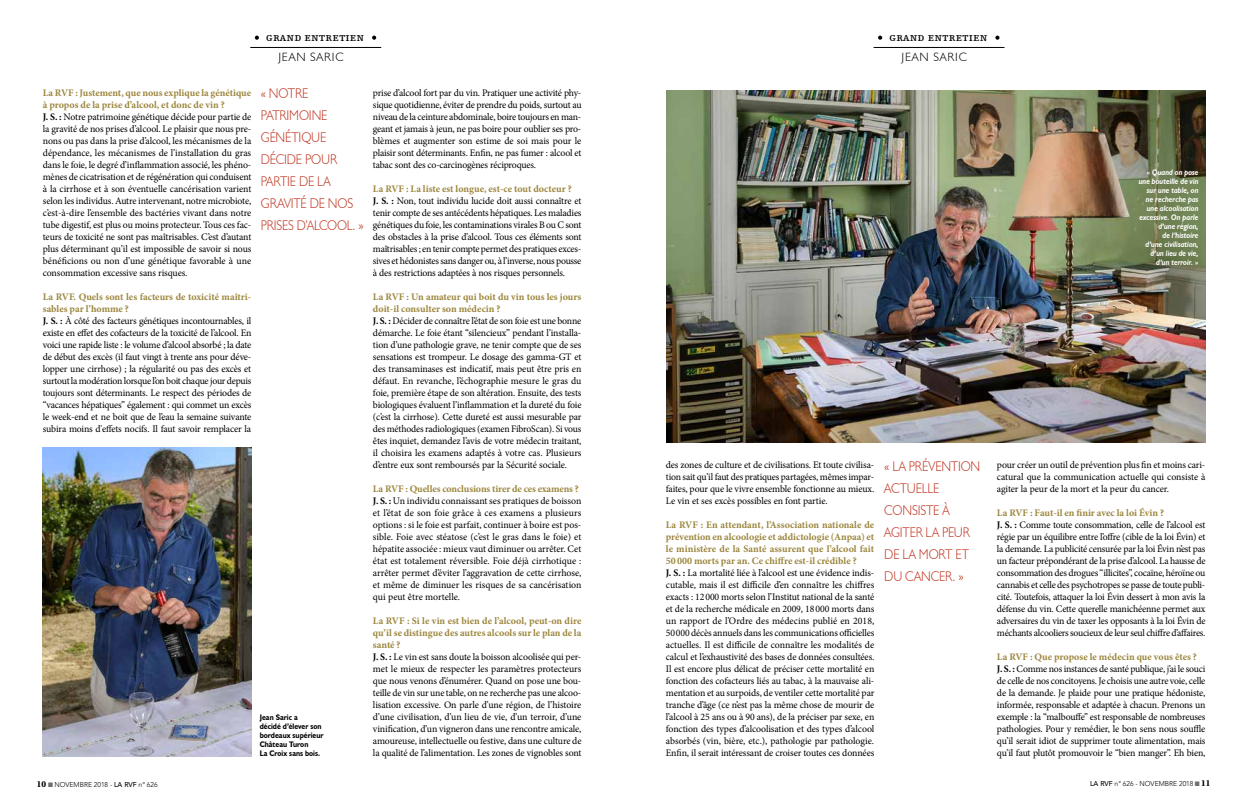
<style>
.page{position:relative;width:1248px;height:808px;background:#fff}
.page>*{position:absolute;margin:0;border:0;box-sizing:border-box;transform-origin:0 0}
.t1{font:300 14px/22px "Humanist 521 BT";letter-spacing:-.015em;color:#c03521;scale:.9 1}
.t2{font:300 14px "Humanist 521 BT";letter-spacing:-.015em;color:#c03521;scale:.89 1}
.t3{font:300 12px "Humanist 521 BT";letter-spacing:.07em;color:#000}
.t4{font:10px/12px "Minion Pro";letter-spacing:-.015em;color:#000}
.t5{font:700 9px "Humanist Slabserif 712 BT";letter-spacing:.07em;color:#000}
.t6{font:italic 700 8px/9px "Humanist 521 BT";color:#fff;text-align:right;scale:.9 1}
.t7{font:700 8px/9px "Humanist 521 BT";color:#000;scale:.9 1}
.t8{font:300 7px "Avenir LT Std";color:#000}
.s1{font-weight:700;color:#9c863d}
.s2{font-weight:700}
.s3{font-family:"Utopia Std";font-weight:700;font-size:9px}
.s4{color:#706f6f}
.s5{font-weight:500}
</style>
<div class="page">
<svg style="left:878px;top:36px;width:4px;height:4px"></svg>
<svg style="left:995px;top:36px;width:4px;height:4px"></svg>
<hr style="left:873px;top:47px;width:131px;height:1px;background:#000">
<svg style="left:255px;top:36px;width:4px;height:4px"></svg>
<svg style="left:372px;top:36px;width:4px;height:4px"></svg>
<hr style="left:250px;top:47px;width:131px;height:1px;background:#000">
<img style="left:666px;top:90px;width:539px;height:352px">
<img style="left:43px;top:447px;width:208px;height:310px">
<p class="t5" style="left:266px;top:32px;width:74px">GRAND ENTRETIE</p>
<p class="t5" style="left:357px;top:32px;width:9px">N</p>
<p class="t3" style="left:278px;top:49px;width:67px">JEAN SARIC</p>
<p class="t4" style="left:43px;top:87px;width:210px"><span class="s1">La RVF : Justement, que nous explique la génétique à propos de la prise d’alcool, et donc de vin ?<br></span><span class="s2">J. S. :</span> Notre patrimoine génétique décide pour partie de la gravité de nos prises d’alcool. Le plaisir que nous pre&shy;nons ou pas dans la prise d’alcool, les mécanismes de la dépendance, les mécanismes de l’installation du gras dans le foie, le degré d’inflammation associé, les phéno&shy;mènes de cicatrisation et de régénération qui conduisent à la cirrhose et à son éventuelle cancérisation varient selon les individus. Autre intervenant, notre microbiote, c’est-à-dire l’ensemble des bactéries vivant dans notre tube digestif, est plus ou moins protecteur. Tous ces fac&shy;teurs de toxicité ne sont pas maîtrisables. C’est d’autant plus déterminant qu’il est impossible de savoir si nous bénéficions ou non d’une génétique favorable à une consommation excessive sans risques.</p>
<p class="t4" style="left:43px;top:291px;width:210px"><span class="s1">La RVF. Quels sont les facteurs de toxicité maîtri&shy;sables par l’homme ?<br></span><span class="s2">J. S. :</span> À côté des facteurs génétiques incontournables, il existe en effet des cofacteurs de la toxicité de l’alcool. En voici une rapide liste : le volume d’alcool absorbé ; la date de début des excès (il faut vingt à trente ans pour déve&shy;lopper une cirrhose) ; la régularité ou pas des excès et surtout la modération lorsque l’on boit chaque jour depuis toujours sont déterminants. Le respect des périodes de “vacances hépatiques” également : qui commet un excès le week-end et ne boit que de l’eau la semaine suivante subira moins d'effets nocifs. Il faut savoir remplacer la</p>
<h1 class="t1" style="left:261px;top:82px;width:103px">« N OTRE<br>PATRI MOINE<br>GÉN ÉTIQUE<br>DÉCI DE POUR<br>PARTIE DE LA<br>GRAVITÉ DE N OS<br>PRISES</h1>
<h1 class="t2" style="left:296px;top:217px;width:77px">D’ALCOOL. »</h1>
<p class="t8" style="left:37px;top:780px;width:122px"><span class="s3">10</span> <span class="s4">■</span> NOVEMBRE 2018 - <span class="s5">LA RVF</span> n° 626</p>
<p class="t7" style="left:260px;top:713px;width:72px">Jean Saric a<br>décidé d’élever son bordeaux supérieur<br>Château Turon<br>La Croix sans bois.</p>
<p class="t4" style="left:373px;top:87px;width:210px;text-align:justify">prise d’alcool fort par du vin. Pratiquer une activité phy&shy;sique quotidienne, éviter de prendre du poids, surtout au niveau de la ceinture abdominale, boire toujours en man&shy;geant et jamais à jeun, ne pas boire pour oublier ses pro&shy;blèmes et augmenter son estime de soi mais pour le plaisir sont déterminants. Enfin, ne pas fumer : alcool et tabac sont des co-carcinogènes réciproques.</p>
<p class="t4" style="left:373px;top:183px;width:210px"><span class="s1">La RVF : La liste est longue, est-ce tout docteur ?<br></span><span class="s2">J. S. :</span> Non, tout individu lucide doit aussi connaître et tenir compte de ses antécédents hépatiques. Les maladies génétiques du foie, les contaminations virales B ou C sont des obstacles à la prise d’alcool. Tous ces éléments sont maîtrisables ; en tenir compte permet des pratiques exces&shy;sives et hédonistes sans danger ou, à l’inverse, nous pousse à des restrictions adaptées à nos risques personnels.</p>
<p class="t4" style="left:373px;top:291px;width:210px"><span class="s1">La RVF : Un amateur qui boit du vin tous les jours doit-il consulter son médecin ?<br></span><span class="s2">J. S. :</span> Décider de connaître l’état de son foie est une bonne démarche. Le foie étant “silencieux” pendant l’installa&shy;tion d’une pathologie grave, ne tenir compte que de ses sensations est trompeur. Le dosage des gamma-GT et des transaminases est indicatif, mais peut être pris en défaut. En revanche, l’échographie mesure le gras du foie, première étape de son altération. Ensuite, des tests biologiques évaluent l’inflammation et la dureté du foie (c’est la cirrhose). Cette dureté est aussi mesurable par des méthodes radiologiques (examen FibroScan). Si vous êtes inquiet, demandez l’avis de votre médecin traitant, il choisira les examens adaptés à votre cas. Plusieurs d’entre eux sont remboursés par la Sécurité sociale.</p>
<p class="t4" style="left:373px;top:483px;width:210px"><span class="s1">La RVF : Quelles conclusions tirer de ces examens ?<br></span><span class="s2">J. S. :</span> Un individu connaissant ses pratiques de boisson et l’état de son foie grâce à ces examens a plusieurs options : si le foie est parfait, continuer à boire est pos&shy;sible. Foie avec stéatose (c’est le gras dans le foie) et hépatite associée : mieux vaut diminuer ou arrêter. Cet état est totalement réversible. Foie déjà cirrhotique : arrêter permet d’éviter l’aggravation de cette cirrhose, et même de diminuer les risques de sa cancérisation qui peut être mortelle.</p>
<p class="t4" style="left:373px;top:615px;width:210px"><span class="s1">La RVF : Si le vin est bien de l’alcool, peut-on dire qu’il se distingue des autres alcools sur le plan de la santé ?<br></span><span class="s2">J. S. :</span> Le vin est sans doute la boisson alcoolisée qui per&shy;met le mieux de respecter les paramètres protecteurs que nous venons d’énumérer. Quand on pose une bou&shy;teille de vin sur une table, on ne recherche pas une alcoo&shy;lisation excessive. On parle d’une région, de l’histoire d’une civilisation, d’un lieu de vie, d’un terroir, d’une vinification, d’un vigneron dans une rencontre amicale, amoureuse, intellectuelle ou festive, dans une culture de la qualité de l’alimentation. Les zones de vignobles sont</p>
<p class="t5" style="left:889px;top:32px;width:74px">GRAND ENTRETIE</p>
<p class="t5" style="left:979px;top:32px;width:9px">N</p>
<p class="t3" style="left:901px;top:49px;width:67px">JEAN SARIC</p>
<p class="t6" style="left:1138px;top:167px;width:68px">« Quand on pose une bouteille de vin sur une table, on ne recherche pas une alcoolisation excessive. On parle d’une région,<br>de l’histoire<br>d’une civilisation, d’un lieu de vie, d’un terroir. »</p>
<p class="t4" style="left:665px;top:459px;width:210px;text-align:justify">des zones de culture et de civilisations. Et toute civilisa&shy;tion sait qu’il faut des pratiques partagées, mêmes impar&shy;faites, pour que le vivre ensemble fonctionne au mieux.<br>Le vin et ses excès possibles en font partie.</p>
<p class="t4" style="left:665px;top:519px;width:210px"><span class="s1">La RVF : En attendant, l’Association nationale de prévention en alcoologie et addictologie (Anpaa) et le ministère de la Santé assurent que l’alcool fait 50000 morts par an. Ce chiffre est-il crédible ?<br></span><span class="s2">J. S. :</span> La mortalité liée à l’alcool est une évidence indis&shy;cutable, mais il est difficile d’en connaître les chiffres exacts : 12000 morts selon l’Institut national de la santé et de la recherche médicale en 2009, 18000 morts dans un rapport de l’Ordre des médecins publié en 2018, 50000 décès annuels dans les communications officielles actuelles. Il est difficile de connaître les modalités de calcul et l’exhaustivité des bases de données consultées.<br>Il est encore plus délicat de préciser cette mortalité en fonction des cofacteurs liés au tabac, à la mauvaise ali&shy;mentation et au surpoids, de ventiler cette mortalité par tranche d’âge (ce n’est pas la même chose de mourir de l’alcool à 25 ans ou à 90 ans), de la préciser par sexe, en fonction des types d’alcoolisation et des types d’alcool absorbés (vin, bière, etc.), pathologie par pathologie.<br>Enfin, il serait intéressant de croiser toutes ces données</p>
<h1 class="t1" style="left:884px;top:455px;width:104px">« LA PRÉVENTION<br>ACTUELLE<br>CONSIS</h1>
<h1 class="t1" style="left:884px;top:499px;width:96px;text-indent:42px">TE À<br>AGITER LA PEUR<br>DE LA MORT ET<br>DU CANCER</h1>
<h1 class="t1" style="left:952px;top:565px;width:14px">.»</h1>
<p class="t4" style="left:996px;top:459px;width:210px;text-align:justify">pour créer un outil de prévention plus fin et moins cari&shy;catural que la communication actuelle qui consiste à agiter la peur de la mort et la peur du cancer.</p>
<p class="t4" style="left:996px;top:507px;width:210px"><span class="s1">La RVF : Faut-il en finir avec la loi Évin ?<br></span><span class="s2">J. S. :</span> Comme toute consommation, celle de l’alcool est régie par un équilibre entre l’offre (cible de la loi Évin) et la demande. La publicité censurée par la loi Évin n’est pas un facteur prépondérant de la prise d’alcool. La hausse de consommation des drogues “illicites”, cocaïne, héroïne ou cannabis et celle des psychotropes se passe de toute publi&shy;cité. Toutefois, attaquer la loi Évin dessert à mon avis la défense du vin. Cette querelle manichéenne permet aux adversaires du vin de taxer les opposants à la loi Évin de méchants alcooliers soucieux de leur seul chiffre d’affaires.</p>
<p class="t4" style="left:996px;top:651px;width:210px"><span class="s1">La RVF : Que propose le médecin que vous êtes ?<br></span><span class="s2">J. S. :</span> Comme nos instances de santé publique, j’ai le souci de celle de nos concitoyens. Je choisis une autre voie, celle de la demande. Je plaide pour une pratique hédoniste, informée, responsable et adaptée à chacun. Prenons un exemple : la “malbouffe” est responsable de nombreuses pathologies. Pour y remédier, le bon sens nous souffle qu’il serait idiot de supprimer toute alimentation, mais qu’il faut plutôt promouvoir le “bien manger”. Eh bien,</p>
<p class="t8" style="left:1089px;top:780px;width:122px"><span class="s5">LA RVF</span> n° 626 - NOVEMBRE 2018 <span class="s4">■</span> <span class="s3">11</span></p>
</div>
